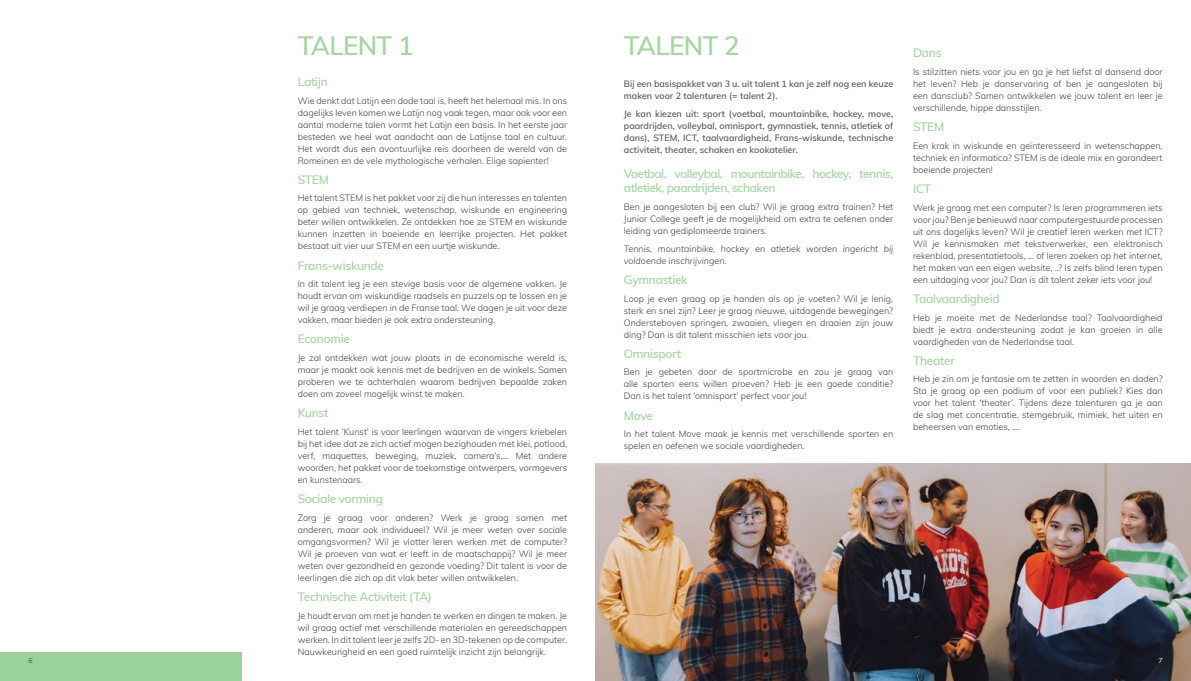
<style>
.page{position:relative;width:1191px;height:681px;background:#fff}
.page>*{position:absolute;margin:0;border:0;box-sizing:border-box;transform-origin:0 0}
.t1{font:600 26px "Muli";letter-spacing:-.025em;color:#a5d5a3}
.t2{font:600 12px/14.4px "Muli";letter-spacing:-.025em;color:#a5d5a3}
.t3{font:300 9px/12px "Muli";color:#414042;text-align:justify}
.t4{font:600 9px/12px "Muli";color:#58595b}
.t5{font:italic 300 9px/12px "Muli";color:#414042}
.t6{font:300 7px "Muli";color:#414042}
.t7{font:7px "Muli";color:#fff}
</style>
<div class="page">
<img style="left:595px;top:463px;width:596px;height:217px">
<div style="left:0;top:652px;width:241px;height:28px;background:#9bd19a"></div>
<h1 class="t1" style="left:298px;top:26px;width:117px">TALENT 1</h1>
<h2 class="t2" style="left:298px;top:74px;width:32px">Latijn</h2>
<p class="t3" style="left:298px;top:94px;width:271px">Wie denkt dat Latijn een dode taal is, heeft het helemaal mis. In ons dagelijks leven komen we Latijn nog vaak tegen, maar ook voor een aantal moderne talen vormt het Latijn een basis. In het eerste jaar besteden we heel wat aandacht aan de Latijnse taal en cultuur.<br>Het wordt dus een avontuurlijke reis doorheen de wereld van de Romeinen en de vele mythologische verhalen. Elige sapienter!</p>
<h2 class="t2" style="left:298px;top:171px;width:33px">STEM</h2>
<p class="t3" style="left:298px;top:192px;width:271px">Het talent STEM is het pakket voor zij die hun interesses en talenten op gebied van techniek, wetenschap, wiskunde en engineering beter willen ontwikkelen. Ze ontdekken hoe ze STEM en wiskunde kunnen inzetten in boeiende en leerrijke projecten. Het pakket bestaat uit vier uur STEM en een uurtje wiskunde.</p>
<h2 class="t2" style="left:298px;top:257px;width:88px">Frans-wiskunde</h2>
<p class="t3" style="left:298px;top:277px;width:271px">In dit talent leg je een stevige basis voor de algemene vakken. Je houdt ervan om wiskundige raadsels en puzzels op te lossen en je wil je graag verdiepen in de Franse taal. We dagen je uit voor deze vakken, maar bieden je ook extra ondersteuning.</p>
<h2 class="t2" style="left:298px;top:331px;width:54px">Economie</h2>
<p class="t3" style="left:298px;top:351px;width:271px">Je zal ontdekken wat jouw plaats in de economische wereld is, maar je maakt ook kennis met de bedrijven en de winkels. Samen proberen we te achterhalen waarom bedrijven bepaalde zaken doen om zoveel mogelijk winst te maken.</p>
<h2 class="t2" style="left:298px;top:405px;width:32px">Kunst</h2>
<p class="t3" style="left:298px;top:425px;width:271px">Het talent ‘Kunst’ is voor leerlingen waarvan de vingers kriebelen bij het idee dat ze zich actief mogen bezighouden met klei, potlood, verf, maquettes, beweging, muziek, camera’s,… Met andere woorden, het pakket voor de toekomstige ontwerpers, vormgevers en kunstenaars.</p>
<h2 class="t2" style="left:298px;top:490px;width:87px">Sociale vorming</h2>
<p class="t3" style="left:298px;top:511px;width:271px">Zorg je graag voor anderen? Werk je graag samen met anderen, maar ook individueel? Wil je meer weten over sociale omgangsvormen? Wil je vlotter leren werken met de computer?<br>Wil je proeven van wat er leeft in de maatschappij? Wil je meer weten over gezondheid en gezonde voeding? Dit talent is voor de leerlingen die zich op dit vlak beter willen ontwikkelen.</p>
<h2 class="t2" style="left:298px;top:588px;width:136px">Technische Activiteit (TA)</h2>
<p class="t3" style="left:298px;top:608px;width:271px">Je houdt ervan om met je handen te werken en dingen te maken. Je wil graag actief met verschillende materialen en gereedschappen werken. In dit talent leer je zelfs 2D- en 3D-tekenen op de computer.<br>Nauwkeurigheid en een goed ruimtelijk inzicht zijn belangrijk.</p>
<h1 class="t1" style="left:624px;top:26px;width:117px">TALENT 2</h1>
<p class="t4" style="left:624px;top:77px;width:271px">Bij een basispakket van 3 u. uit talent 1 kan je zelf nog een keuze maken voor 2 talenturen (= talent 2).</p>
<p class="t4" style="left:624px;top:107px;width:271px;text-align:justify">Je kan kiezen uit: sport (voetbal, mountainbike, hockey, move, paardrijden, volleybal, omnisport, gymnastiek, tennis, atletiek of dans), STEM, ICT, taalvaardigheid, Frans-wiskunde, technische activiteit, theater, schaken en kookatelier.</p>
<h2 class="t2" style="left:624px;top:166px;width:271px">Voetbal, volleybal, mountainbike, hockey, tennis, atletiek, paardrijden, schaken</h2>
<p class="t3" style="left:624px;top:200px;width:271px">Ben je aangesloten bij een club? Wil je graag extra trainen? Het Junior College geeft je de mogelijkheid om extra te oefenen onder leiding van gediplomeerde trainers.</p>
<p class="t5" style="left:624px;top:242px;width:271px">Tennis, mountainbike, hockey en atletiek worden ingericht bij voldoende inschrijvingen.</p>
<h2 class="t2" style="left:624px;top:272px;width:65px">Gymnastiek</h2>
<p class="t3" style="left:624px;top:292px;width:271px">Loop je even graag op je handen als op je voeten? Wil je lenig, sterk en snel zijn? Leer je graag nieuwe, uitdagende bewegingen?<br>Ondersteboven springen, zwaaien, vliegen en draaien zijn jouw ding? Dan is dit talent misschien iets voor jou.</p>
<h2 class="t2" style="left:624px;top:345px;width:59px">Omnisport</h2>
<p class="t3" style="left:624px;top:365px;width:271px">Ben je gebeten door de sportmicrobe en zou je graag van alle sporten eens willen proeven? Heb je een goede conditie?<br>Dan is het talent ‘omnisport’ perfect voor jou!</p>
<h2 class="t2" style="left:624px;top:407px;width:31px">Move</h2>
<p class="t3" style="left:624px;top:427px;width:271px">In het talent Move maak je kennis met verschillende sporten en spelen en oefenen we sociale vaardigheden.</p>
<h2 class="t2" style="left:913px;top:45px;width:30px">Dans</h2>
<p class="t3" style="left:913px;top:65px;width:251px">Is stilzitten niets voor jou en ga je het liefst al dansend door het leven? Heb je danservaring of ben je aangesloten bij een dansclub? Samen ontwikkelen we jouw talent en leer je verschillende, hippe dansstijlen.</p>
<h2 class="t2" style="left:913px;top:119px;width:33px">STEM</h2>
<p class="t3" style="left:913px;top:139px;width:251px">Een krak in wiskunde en geïnteresseerd in wetenschappen, techniek en informatica? STEM is de ideale mix en garandeert boeiende projecten!</p>
<h2 class="t2" style="left:913px;top:181px;width:20px">ICT</h2>
<p class="t3" style="left:913px;top:201px;width:251px">Werk je graag met een computer? Is leren programmeren iets voor jou? Ben je benieuwd naar computergestuurde processen uit ons dagelijks leven? Wil je creatief leren werken met ICT?<br>Wil je kennismaken met tekstverwerker, een elektronisch rekenblad, presentatietools, … of leren zoeken op het internet, het maken van een eigen website, ..? Is zelfs blind leren typen een uitdaging voor jou? Dan is dit talent zeker iets voor jou!</p>
<h2 class="t2" style="left:913px;top:291px;width:88px">Taalvaardigheid</h2>
<p class="t3" style="left:913px;top:311px;width:251px">Heb je moeite met de Nederlandse taal? Taalvaardigheid biedt je extra ondersteuning zodat je kan groeien in alle vaardigheden van de Nederlandse taal.</p>
<h2 class="t2" style="left:913px;top:352px;width:43px">Theater</h2>
<p class="t3" style="left:913px;top:372px;width:251px">Heb je zin om je fantasie om te zetten in woorden en daden?<br>Sta je graag op een podium of voor een publiek? Kies dan voor het talent ‘theater’. Tijdens deze talenturen ga je aan de slag met concentratie, stemgebruik, mimiek, het uiten en beheersen van emoties, ....</p>
<p class="t6" style="left:28px;top:654px;width:6px">6</p>
<p class="t7" style="left:1158px;top:654px;width:6px">7</p>
</div>
